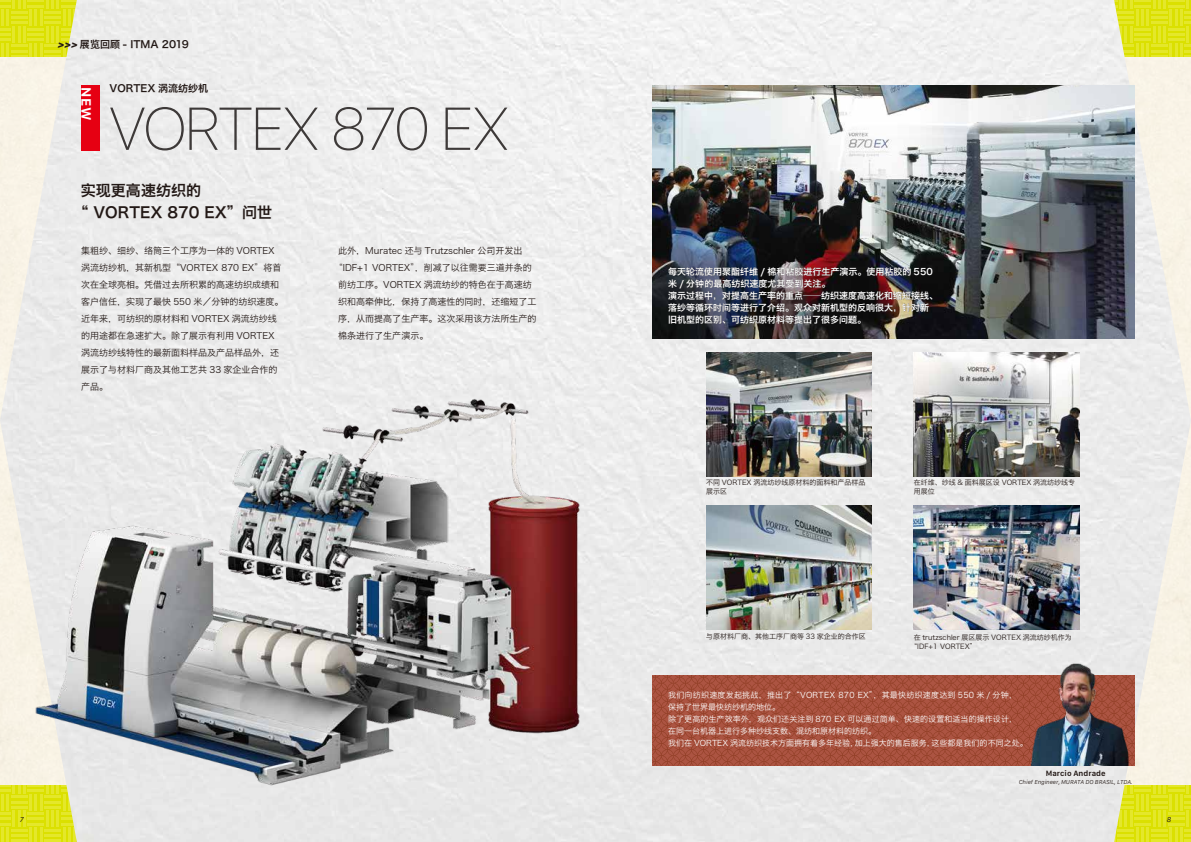
<style>
.page{position:relative;width:1191px;height:842px;background:#fff}
.page>*{position:absolute;margin:0;border:0;box-sizing:border-box;transform-origin:0 0}
.t1{font:100 60px "SF Pro Display";letter-spacing:-.005em;color:#3e3a39}
.t2{font:15px/22.2px "Hiragino Sans GB W6";color:#221815}
.t3{font:700 13.4px "SF Pro Text";color:#fff}
.t4{font:10px "Hiragino Sans GB W6";color:#221815}
.t5{font:9px/17px "Hiragino Sans GB W3";color:#221815}
.t6{font:9px/12px "Hiragino Sans GB W6";color:#fff}
.t7{font:8px/12px "Hiragino Sans GB W3";color:#fff}
.t8{font:600 8px "SF Compact Text";color:#221815}
.t9{font:7px/9px "Hiragino Sans GB W3";color:#221815}
.t10{font:italic 7px "SF Pro Text";color:#221815}
.t11{font:italic 300 6px "SF Compact Text";color:#221815}
.s1{font-family:"SF Pro Display";font-weight:800;font-style:italic}
</style>
<div class="page">
<img style="left:0;top:0;width:1191px;height:842px">
<img style="left:0;top:316px;width:660px;height:526px">
<svg style="left:652px;top:675px;width:482px;height:90px;background:#a34c38"></svg>
<img style="left:1031px;top:659px;width:97px;height:106px">
<img style="left:652px;top:86px;width:482px;height:253px">
<div style="left:81px;top:86px;width:19px;height:65px;background:#e60012"></div>
<img style="left:706px;top:353px;width:166px;height:123px">
<img style="left:913px;top:353px;width:166px;height:123px">
<img style="left:706px;top:506px;width:166px;height:123px">
<img style="left:913px;top:506px;width:166px;height:123px">
<p class="t4" style="left:58px;top:38px;width:133px"><span class="s1">&gt;&gt;&gt;</span> 展览回顾 - ITMA 2019</p>
<h3 class="t3" style="left:94px;top:87px;width:35px;rotate:90deg">NEW</h3>
<p class="t4" style="left:109px;top:82px;width:100px">VORTEX 涡流纺纱机</p>
<h1 class="t1" style="left:109px;top:94px;width:400px">VORTEX 870 EX</h1>
<h2 class="t2" style="left:73px;top:179px;width:200px;text-indent:8px">实现更高速纺织的<br>“ VORTEX 870 EX”问世</h2>
<p class="t5" style="left:81px;top:242px;width:204px">集粗纱、细纱、络筒三个工序为一体的 VORTEX涡流纺纱机，其新机型“VORTEX 870 EX”将首次在全球亮相。凭借过去所积累的高速纺织成绩和客户信任，实现了最快 550 米／分钟的纺织速度。近年来，可纺织的原材料和 VORTEX 涡流纺纱线的用途都在急速扩大。除了展示有利用 VORTEX涡流纺纱线特性的最新面料样品及产品样品外，还展示了与材料厂商及其他工艺共 33 家企业合作的产品。</p>
<p class="t5" style="left:338px;top:242px;width:186px">此外，Muratec 还与 Trutzschler 公司开发出</p>
<p class="t5" style="left:334px;top:259px;width:200px">“IDF+1 VORTEX”，削减了以往需要三道并条的</p>
<p class="t5" style="left:338px;top:276px;width:195px">前纺工序。VORTEX 涡流纺纱的特色在于高速纺</p>
<p class="t5" style="left:338px;top:293px;width:199px">织和高牵伸比，保持了高速性的同时，还缩短了工</p>
<p class="t5" style="left:338px;top:310px;width:199px">序，从而提高了生产率。这次采用该方法所生产的</p>
<p class="t5" style="left:338px;top:327px;width:91px">棉条进行了生产演示。</p>
<p class="t6" style="left:668px;top:265px;width:271px">每天轮流使用聚酯纤维 / 棉和粘胶进行生产演示。使用粘胶的 550米 / 分钟的最高纺织速度尤其受到关注。<br>演示过程中，对提高生产率的重点——纺织速度高速化和缩短接线、落纱等循环时间等进行了介绍。观众对新机型的反响很大，针对新旧机型的区别、可纺织原材料等提出了很多问题。</p>
<p class="t9" style="left:706px;top:478px;width:161px">不同 VORTEX 涡流纺纱线原材料的面料和产品样品展示区</p>
<p class="t9" style="left:913px;top:478px;width:163px">在纤维、纱线 &amp; 面料展区设 VORTEX 涡流纺纱线专用展位</p>
<p class="t9" style="left:706px;top:632px;width:161px">与原材料厂商、其他工序厂商等 33 家企业的合作区</p>
<p class="t9" style="left:910px;top:632px;width:163px;text-indent:4px">在 trutzschler 展区展示 VORTEX 涡流纺纱机作为“IDF+1 VORTEX”</p>
<p class="t7" style="left:668px;top:689px;width:361px">我们向纺织速度发起挑战，推出了“VORTEX 870 EX”，其最快纺织速度达到 550 米 / 分钟，<br>保持了世界最快纺纱机的地位。<br>除了更高的生产效率外，观众们还关注到 870 EX 可以通过简单、快速的设置和适当的操作设计，<br>在同一台机器上进行多种纱线支数、混纺和原材料的纺织。<br>我们在 VORTEX 涡流纺织技术方面拥有着多年经验，加上强大的售后服务，这些都是我们的不同之处。</p>
<p class="t8" style="left:1045px;top:769px;width:61px">Marcio Andrade</p>
<p class="t11" style="left:1018px;top:777px;width:115px">Chief Engineer, MURATA DO BRASIL, LTDA.</p>
<p class="t10" style="left:20px;top:815px;width:5px">7</p>
<p class="t10" style="left:1166px;top:815px;width:6px">8</p>
</div>
